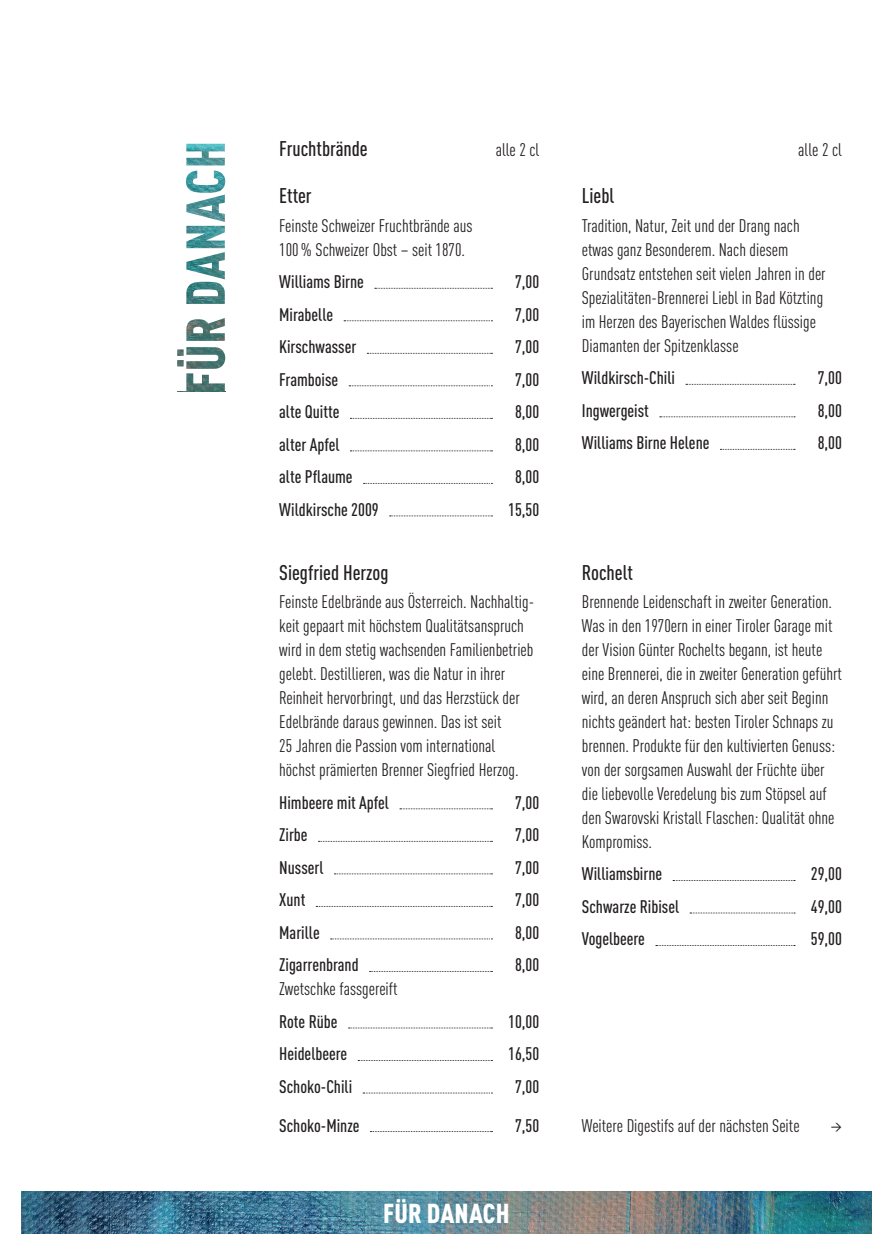
<style>
.page{position:relative;width:893px;height:1255px;background:#fff}
.page>*{position:absolute;margin:0;border:0;box-sizing:border-box;transform-origin:0 0}
.t1{font:900 condensed 27px "DIN Pro";letter-spacing:.01em;color:#fff}
.t2{font:500 condensed 21px "DIN Pro";color:#231f20}
.t3{font:condensed 18px/24px "DIN Pro";color:#231f20}
.t4{font:500 condensed 18px "DIN Pro";color:#231f20}
</style>
<div class="page">
<img style="left:21px;top:1191px;width:851px;height:42px">
<svg style="left:375px;top:288px;width:117px;height:1px"></svg>
<svg style="left:344px;top:320px;width:148px;height:1px"></svg>
<svg style="left:367px;top:353px;width:125px;height:1px"></svg>
<svg style="left:349px;top:385px;width:143px;height:1px"></svg>
<svg style="left:350px;top:418px;width:142px;height:1px"></svg>
<svg style="left:350px;top:450px;width:142px;height:1px"></svg>
<svg style="left:364px;top:483px;width:128px;height:1px"></svg>
<svg style="left:390px;top:515px;width:102px;height:1px"></svg>
<svg style="left:400px;top:808px;width:92px;height:1px"></svg>
<svg style="left:318px;top:841px;width:174px;height:1px"></svg>
<svg style="left:334px;top:873px;width:158px;height:1px"></svg>
<svg style="left:316px;top:906px;width:176px;height:1px"></svg>
<svg style="left:331px;top:938px;width:161px;height:1px"></svg>
<svg style="left:370px;top:971px;width:122px;height:1px"></svg>
<svg style="left:348px;top:1027px;width:144px;height:1px"></svg>
<svg style="left:358px;top:1060px;width:134px;height:1px"></svg>
<svg style="left:363px;top:1092px;width:129px;height:1px"></svg>
<svg style="left:370px;top:1131px;width:122px;height:1px"></svg>
<svg style="left:686px;top:384px;width:109px;height:1px"></svg>
<svg style="left:660px;top:416px;width:135px;height:1px"></svg>
<svg style="left:720px;top:449px;width:75px;height:1px"></svg>
<svg style="left:673px;top:880px;width:122px;height:1px"></svg>
<svg style="left:690px;top:912px;width:105px;height:1px"></svg>
<svg style="left:656px;top:945px;width:139px;height:1px"></svg>
<svg style="left:177px;top:144px;width:48px;height:247px"></svg>
<p class="t2" style="left:279px;top:133px;width:90px">Fruchtbrände</p>
<p class="t3" style="left:496px;top:137px;width:45px">alle 2 cl</p>
<p class="t2" style="left:279px;top:180px;width:34px">Etter</p>
<p class="t3" style="left:279px;top:212px;width:195px">Feinste Schweizer Fruchtbrände aus<br>100 % Schweizer Obst – seit 1870.</p>
<p class="t4" style="left:279px;top:268px;width:86px">Williams Birne</p>
<p class="t4" style="left:515px;top:268px;width:26px">7,00</p>
<p class="t4" style="left:279px;top:301px;width:55px">Mirabelle</p>
<p class="t4" style="left:515px;top:301px;width:26px">7,00</p>
<p class="t4" style="left:279px;top:333px;width:79px">Kirschwasser</p>
<p class="t4" style="left:515px;top:333px;width:26px">7,00</p>
<p class="t4" style="left:279px;top:366px;width:61px">Framboise</p>
<p class="t4" style="left:515px;top:366px;width:26px">7,00</p>
<p class="t4" style="left:279px;top:398px;width:62px">alte Quitte</p>
<p class="t4" style="left:515px;top:398px;width:26px">8,00</p>
<p class="t4" style="left:279px;top:431px;width:62px">alter Apfel</p>
<p class="t4" style="left:515px;top:431px;width:26px">8,00</p>
<p class="t4" style="left:279px;top:463px;width:75px">alte Pflaume</p>
<p class="t4" style="left:515px;top:463px;width:26px">8,00</p>
<p class="t4" style="left:279px;top:496px;width:101px">Wildkirsche 2009</p>
<p class="t4" style="left:508px;top:496px;width:33px">15,50</p>
<p class="t2" style="left:279px;top:557px;width:111px">Siegfried Herzog</p>
<p class="t3" style="left:279px;top:588px;width:256px">Feinste Edelbrände aus Österreich. Nachhaltig&shy;keit gepaart mit höchstem Qualitäts anspruch wird in dem stetig wachsenden Familien betrieb gelebt. Destillieren, was die Natur in ihrer Reinheit hervorbringt, und das Herzstück der Edelbrände daraus gewinnen. Das ist seit<br>25 Jahren die Passion vom international höchst prämierten Brenner Siegfried Herzog.</p>
<p class="t4" style="left:279px;top:789px;width:111px">Himbeere mit Apfel</p>
<p class="t4" style="left:515px;top:789px;width:26px">7,00</p>
<p class="t4" style="left:279px;top:821px;width:30px">Zirbe</p>
<p class="t4" style="left:515px;top:821px;width:26px">7,00</p>
<p class="t4" style="left:279px;top:854px;width:46px">Nusserl</p>
<p class="t4" style="left:515px;top:854px;width:26px">7,00</p>
<p class="t4" style="left:279px;top:886px;width:28px">Xunt</p>
<p class="t4" style="left:515px;top:886px;width:26px">7,00</p>
<p class="t4" style="left:279px;top:919px;width:42px">Marille</p>
<p class="t4" style="left:515px;top:919px;width:26px">8,00</p>
<p class="t4" style="left:279px;top:951px;width:81px">Zigarrenbrand</p>
<p class="t4" style="left:515px;top:951px;width:26px">8,00</p>
<p class="t3" style="left:279px;top:975px;width:120px">Zwetschke fassgereift</p>
<p class="t4" style="left:279px;top:1008px;width:60px">Rote Rübe</p>
<p class="t4" style="left:508px;top:1008px;width:33px">10,00</p>
<p class="t4" style="left:279px;top:1040px;width:69px">Heidelbeere</p>
<p class="t4" style="left:508px;top:1040px;width:33px">16,50</p>
<p class="t4" style="left:279px;top:1073px;width:74px">Schoko-Chili</p>
<p class="t4" style="left:515px;top:1073px;width:26px">7,00</p>
<p class="t4" style="left:279px;top:1111px;width:82px">Schoko-Minze</p>
<p class="t4" style="left:515px;top:1111px;width:26px">7,50</p>
<h1 class="t1" style="left:383px;top:1191px;width:128px">FÜR DANACH</h1>
<p class="t3" style="left:798px;top:137px;width:45px">alle 2 cl</p>
<p class="t2" style="left:582px;top:180px;width:34px">Liebl</p>
<p class="t3" style="left:582px;top:212px;width:245px">Tradition, Natur, Zeit und der Drang nach etwas ganz Besonderem. Nach diesem Grundsatz entstehen seit vielen Jahren in der Spezialitäten-Brennerei Liebl in Bad Kötzting im Herzen des Bayerischen Waldes flüssige Diamanten der Spitzenklasse</p>
<p class="t4" style="left:582px;top:364px;width:95px">Wildkirsch-Chili</p>
<p class="t4" style="left:818px;top:364px;width:26px">7,00</p>
<p class="t4" style="left:582px;top:397px;width:69px">Ingwergeist</p>
<p class="t4" style="left:818px;top:397px;width:26px">8,00</p>
<p class="t4" style="left:582px;top:429px;width:129px">Williams Birne Helene</p>
<p class="t4" style="left:818px;top:429px;width:26px">8,00</p>
<p class="t2" style="left:582px;top:556px;width:53px">Rochelt</p>
<p class="t3" style="left:582px;top:588px;width:262px">Brennende Leidenschaft in zweiter Generation.<br>Was in den 1970ern in einer Tiroler Garage mit der Vision Günter Rochelts begann, ist heute eine Brennerei, die in zweiter Generation geführt wird, an deren Anspruch sich aber seit Beginn nichts geändert hat: besten Tiroler Schnaps zu brennen. Produkte für den kultivierten Genuss: von der sorgsamen Auswahl der Früchte über die liebevolle Veredelung bis zum Stöpsel auf den Swarovski Kristall Flaschen: Qualität ohne Kompromiss.</p>
<p class="t4" style="left:582px;top:860px;width:82px">Williamsbirne</p>
<p class="t4" style="left:811px;top:860px;width:33px">29,00</p>
<p class="t4" style="left:582px;top:893px;width:99px">Schwarze Ribisel</p>
<p class="t4" style="left:811px;top:893px;width:33px">49,00</p>
<p class="t4" style="left:582px;top:925px;width:65px">Vogelbeere</p>
<p class="t4" style="left:811px;top:925px;width:33px">59,00</p>
<p class="t3" style="left:582px;top:1112px;width:219px">Weitere Digestifs auf der nächsten Seite</p>
<p class="t3" style="left:831px;top:1112px;width:13px">→</p>
</div>
